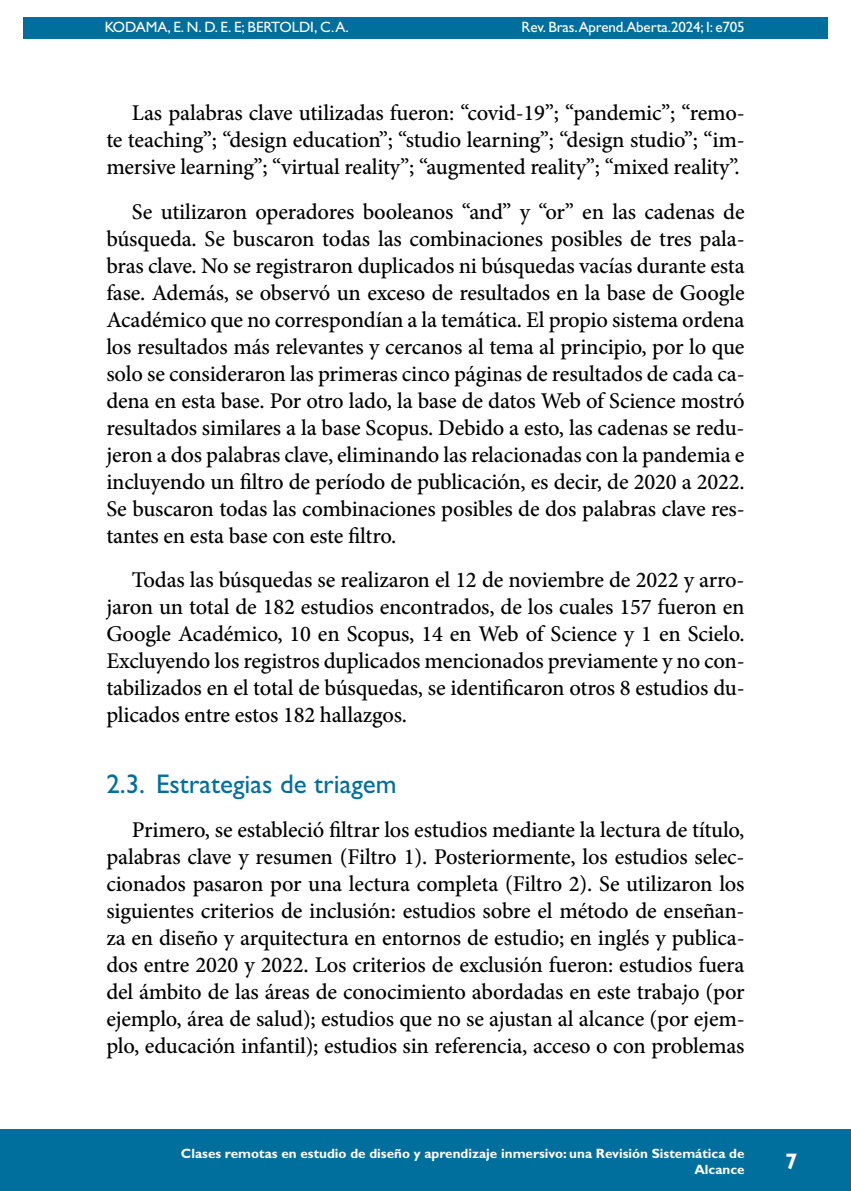
<style>
.page{position:relative;width:851px;height:1191px;background:#fff}
.page>*{position:absolute;margin:0;border:0;box-sizing:border-box;transform-origin:0 0}
.t1{font:27px "Gill Sans Std";color:#006f9e}
.t2{font:500 22.5px/27px "Minion Pro";letter-spacing:-.01em;color:#000;text-align:justify}
.t3{font:700 22.5px "Gill Sans Std";color:#fff}
.t4{font:15px "Gill Sans Std";letter-spacing:-.01em;color:#fff}
.t5{font:700 13.5px/16.2px "Gill Sans Std";color:#fff;text-align:right}
</style>
<div class="page">
<hr style="left:104px;top:0;width:1px;height:467px;background:#006f9e">
<div style="left:23px;top:17px;width:804px;height:21px;background:#006f9e"></div>
<div style="left:0;top:1129px;width:850px;height:62px;background:#006f9e"></div>
<p class="t4" style="left:105px;top:18px;width:245px">KODAMA, E. N. D. E. E; BERTOLDI, C. A.</p>
<p class="t4" style="left:521px;top:18px;width:224px">Rev. Bras.Aprend.Aberta.2024; I: e705</p>
<p class="t2" style="left:106px;top:100px;width:639px;text-indent:26px">Las palabras clave utilizadas fueron: “covid-19”; “pandemic”; “remo&shy;te teaching”; “design education”; “studio learning”; “design studio”; “im&shy;mersive learning”; “virtual reality”; “augmented reality”; “mixed reality”.</p>
<p class="t2" style="left:106px;top:198px;width:639px;text-indent:26px">Se utilizaron operadores booleanos “and” y “or” en las cadenas de búsqueda. Se buscaron todas las combinaciones posibles de tres pala&shy;bras clave. No se registraron duplicados ni búsquedas vacías durante esta fase. Además, se observó un exceso de resultados en la base de Google Académico que no correspondían a la temática. El propio sistema ordena los resultados más relevantes y cercanos al tema al principio, por lo que solo se consideraron las primeras cinco páginas de resultados de cada ca&shy;dena en esta base. Por otro lado, la base de datos Web of Science mostró resultados similares a la base Scopus. Debido a esto, las cadenas se redu&shy;jeron a dos palabras clave, eliminando las relacionadas con la pandemia e incluyendo un filtro de período de publicación, es decir, de 2020 a 2022.<br>Se buscaron todas las combinaciones posibles de dos palabras clave res&shy;tantes en esta base con este filtro.</p>
<p class="t2" style="left:106px;top:566px;width:639px;text-indent:26px">Todas las búsquedas se realizaron el 12 de noviembre de 2022 y arro&shy;jaron un total de 182 estudios encontrados, de los cuales 157 fueron en Google Académico, 10 en Scopus, 14 en Web of Science y 1 en Scielo.<br>Excluyendo los registros duplicados mencionados previamente y no con&shy;tabilizados en el total de búsquedas, se identificaron otros 8 estudios du&shy;plicados entre estos 182 hallazgos.</p>
<p class="t1" style="left:106px;top:768px;width:292px">2.3. Estrategias de triagem</p>
<p class="t2" style="left:106px;top:816px;width:639px;text-indent:26px">Primero, se estableció filtrar los estudios mediante la lectura de título, palabras clave y resumen (Filtro 1). Posteriormente, los estudios selec&shy;cionados pasaron por una lectura completa (Filtro 2). Se utilizaron los siguientes criterios de inclusión: estudios sobre el método de enseñan&shy;za en diseño y arquitectura en entornos de estudio; en inglés y publica&shy;dos entre 2020 y 2022. Los criterios de exclusión fueron: estudios fuera del ámbito de las áreas de conocimiento abordadas en este trabajo (por ejemplo, área de salud); estudios que no se ajustan al alcance (por ejem&shy;plo, educación infantil); estudios sin referencia, acceso o con problemas</p>
<p class="t5" style="left:181px;top:1145px;width:565px">Clases remotas en estudio de diseño y aprendizaje inmersivo: una Revisión Sistemática de<br>Alcance</p>
<p class="t3" style="left:785px;top:1148px;width:14px">7</p>
</div>
